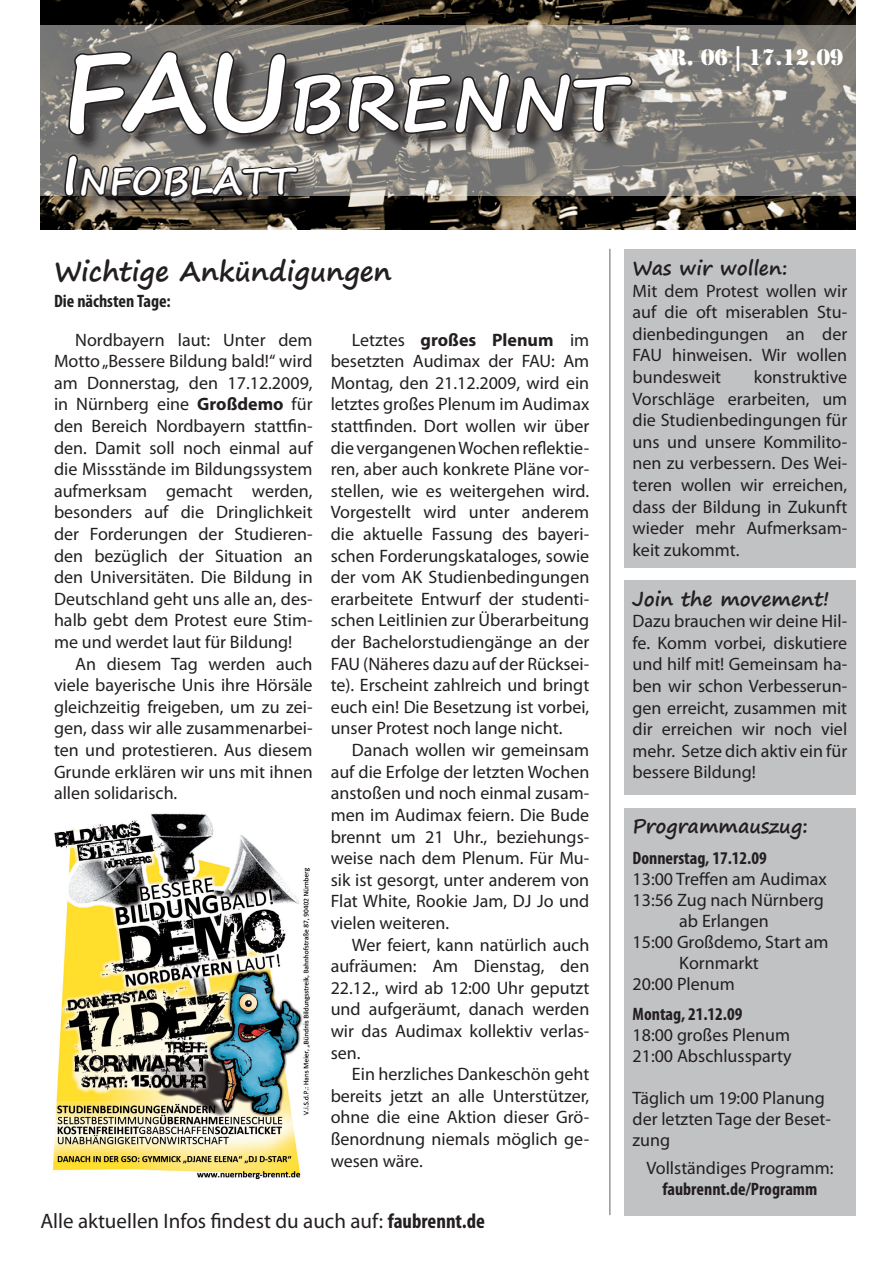
<style>
.page{position:relative;width:893px;height:1263px;background:#fff}
.page>*{position:absolute;margin:0;border:0;box-sizing:border-box;transform-origin:0 0}
.t1{font:700 75.6px "Segoe Print";color:#fff}
.t2{font:700 37.8px "Segoe Print";color:#fff}
.Inhaltüberschrift{font:700 27px "Segoe Print";color:#231f20}
.t3{font:21px "Myriad Pro";color:#231f20}
.t4{font:21px "Stencil Std";color:#fff}
.Infokastenüberschrif{font:700 19.5px "Segoe Print";color:#231f20}
.t5{font:18px/21.6px "Myriad Pro";color:#231f20;text-align:justify}
.t6{font:700 condensed 18px "Myriad Pro";color:#231f20}
.s1{font-size:108px}
.s2{font-size:54px}
.s3{font-weight:700}
.s4{font-weight:700;font-stretch:condensed}
</style>
<div class="page">
<img style="left:40px;top:0;width:815px;height:229px">
<svg style="left:40px;top:26px;width:816px;height:170px;background:#8a8783"></svg>
<div style="left:67px;top:53px;width:584px;height:163px;background:#231f20;opacity:.75"></div>
<svg style="left:63px;top:0;width:571px;height:224px;background:#65615c"></svg>
<hr style="left:609px;top:249px;width:1px;height:966px;background:#616164">
<div style="left:624px;top:250px;width:232px;height:318px;background:#c1c2c4"></div>
<div style="left:624px;top:808px;width:232px;height:407px;background:#c1c2c4"></div>
<div style="left:624px;top:580px;width:232px;height:215px;background:#c1c2c4"></div>
<img style="left:52px;top:813px;width:258px;height:367px">
<p class="t1" style="left:62px;top:34px;width:563px"><span class="s1">FAU</span>BRENNT</p>
<p class="t2" style="left:62px;top:146px;width:233px"><span class="s2">I</span>NFOBLATT</p>
<p class="t4" style="left:654px;top:43px;width:190px">Nr. 06 | 17.12.09</p>
<p class="Inhaltüberschrift" style="left:54px;top:247px;width:339px">Wichtige Ankündigungen</p>
<p class="t6" style="left:54px;top:290px;width:118px">Die nächsten Tage:</p>
<p class="t5" style="left:54px;top:328px;width:260px;text-indent:21px">Nordbayern laut: Unter dem Motto „Bessere Bildung bald!“ wird am Donnerstag, den 17.12.2009, in Nürnberg eine <span class="s3">Großdemo</span> für den Bereich Nordbayern stattfin&shy;den. Damit soll noch einmal auf die Missstände im Bildungssystem aufmerksam gemacht werden, besonders auf die Dringlichkeit der Forderungen der Studieren&shy;den bezüglich der Situation an den Universitäten. Die Bildung in Deutschland geht uns alle an, des&shy;halb gebt dem Protest eure Stim&shy;me und werdet laut für Bildung!</p>
<p class="t5" style="left:54px;top:652px;width:260px;text-indent:21px">An diesem Tag werden auch viele bayerische Unis ihre Hörsäle gleichzeitig freigeben, um zu zei&shy;gen, dass wir alle zusammenarbei&shy;ten und protestieren. Aus diesem Grunde erklären wir uns mit ihnen allen solidarisch.</p>
<p class="t5" style="left:331px;top:328px;width:260px;text-indent:21px">Letztes <span class="s3">großes Plenum</span> im besetzten Audimax der FAU: Am Montag, den 21.12.2009, wird ein letztes großes Plenum im Audimax stattfinden. Dort wollen wir über die vergangenen Wochen reflektie&shy;ren, aber auch konkrete Pläne vor&shy;stellen, wie es weitergehen wird.<br>Vorgestellt wird unter anderem die aktuelle Fassung des bayeri&shy;schen Forderungskataloges, sowie der vom AK Studienbedingungen erarbeitete Entwurf der studenti&shy;schen Leitlinien zur Überarbeitung der Bachelorstudiengänge an der FAU (Näheres dazu auf der Rücksei&shy;te). Erscheint zahlreich und bringt euch ein! Die Besetzung ist vorbei, unser Protest noch lange nicht.</p>
<p class="t5" style="left:331px;top:739px;width:260px;text-indent:21px">Danach wollen wir gemeinsam auf die Erfolge der letzten Wochen anstoßen und noch einmal zusam&shy;men im Audimax feiern. Die Bude brennt um 21 Uhr., beziehungs&shy;weise nach dem Plenum. Für Mu&shy;sik ist gesorgt, unter anderem von Flat White, Rookie Jam, DJ Jo und vielen weiteren.</p>
<p class="t5" style="left:331px;top:933px;width:260px;text-indent:21px">Wer feiert, kann natürlich auch aufräumen: Am Dienstag, den 22.12., wird ab 12:00 Uhr geputzt und aufgeräumt, danach werden wir das Audimax kollektiv verlas&shy;sen.</p>
<p class="t5" style="left:331px;top:1063px;width:260px;text-indent:21px">Ein herzliches Dankeschön geht bereits jetzt an alle Unterstützer, ohne die eine Aktion dieser Grö&shy;ßenordnung niemals möglich ge&shy;wesen wäre.</p>
<p class="t3" style="left:40px;top:1208px;width:446px">Alle aktuellen Infos findest du auch auf: <span class="s4">faubrennt.de</span></p>
<p class="Infokastenüberschrif" style="left:632px;top:250px;width:157px">Was wir wollen:</p>
<p class="t5" style="left:632px;top:279px;width:216px">Mit dem Protest wollen wir auf die oft miserablen Stu&shy;dienbedingungen an der FAU hinweisen. Wir wollen bundesweit</p>
<p class="t5" style="left:632px;top:366px;width:216px;text-indent:121px">konstruktive Vorschläge erarbeiten, um die Studienbedingungen für uns und unsere Kommilito&shy;nen zu verbessern. Des Wei&shy;teren wollen wir erreichen, dass der Bildung in Zukunft wieder mehr Aufmerksam&shy;keit zukommt.</p>
<p class="Infokastenüberschrif" style="left:632px;top:581px;width:198px">Join the movement!</p>
<p class="t5" style="left:632px;top:610px;width:216px">Dazu brauchen wir deine Hil&shy;fe. Komm vorbei, diskutiere und hilf mit! Gemeinsam ha&shy;ben wir schon Verbesserun&shy;gen erreicht, zusammen mit dir erreichen wir noch viel mehr. Setze dich aktiv ein für bessere Bildung!</p>
<p class="Infokastenüberschrif" style="left:632px;top:808px;width:177px">Programmauszug:</p>
<p class="t6" style="left:632px;top:846px;width:136px">Donnerstag, 17.12.09</p>
<p class="t5" style="left:632px;top:867px;width:196px">13:00 Treffen am Audimax</p>
<p class="t5" style="left:632px;top:889px;width:193px;line-height:21px;text-align:center">13:56 Zug nach Nürnberg ab Erlangen</p>
<p class="t5" style="left:679px;top:931px;width:151px;line-height:21px;text-indent:-47px">15:00 Großdemo, Start am<br>Kornmarkt</p>
<p class="t5" style="left:632px;top:972px;width:104px">20:00 Plenum</p>
<p class="t6" style="left:632px;top:1002px;width:111px">Montag, 21.12.09</p>
<p class="t5" style="left:632px;top:1023px;width:159px">18:00 großes Plenum</p>
<p class="t5" style="left:632px;top:1044px;width:161px">21:00 Abschlussparty</p>
<p class="t5" style="left:632px;top:1087px;width:200px;line-height:21px;text-align:left">Täglich um 19:00 Planung der letzten Tage der Beset&shy;zung</p>
<p class="t5" style="left:646px;top:1157px;width:189px;line-height:21px;text-align:center">Vollständiges Programm: <span class="s4">faubrennt.de/Programm</span></p>
</div>
